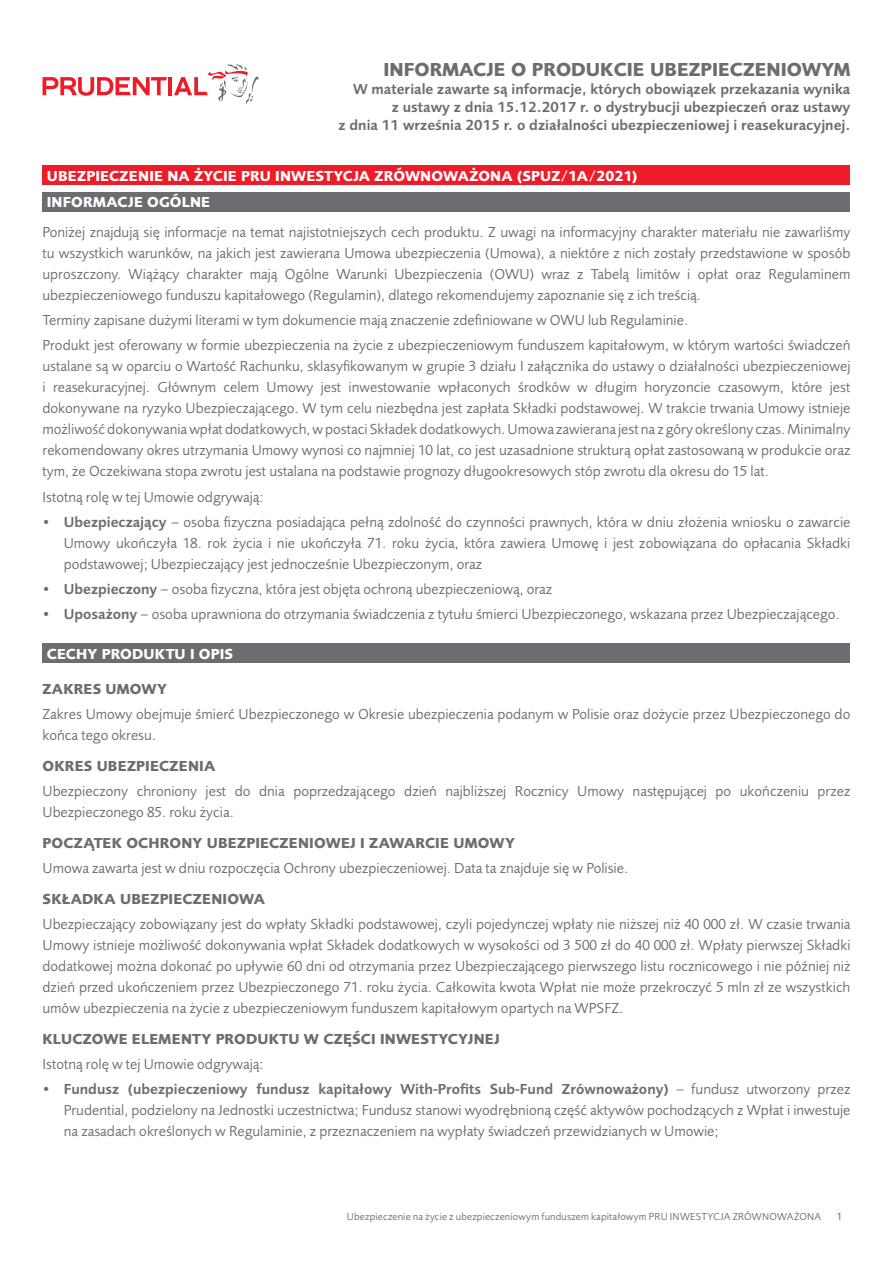
<style>
.page{position:relative;width:893px;height:1263px;background:#fff}
.page>*{position:absolute;margin:0;border:0;box-sizing:border-box;transform-origin:0 0}
.t1{font:700 19.5px "Pru Sans OT2";color:#6c6d70}
.Info_produkt_tekst{font:15px/21px "Pru Sans OT2";color:#6c6d70;text-align:justify}
.t2{font:600 15px/18px "Pru Sans OT2";color:#6c6d70;text-align:right}
.Info_produkt_podrozd{font:700 15px "Pru Sans OT2";letter-spacing:.01em;color:#6c6d70}
.Info_produkt_rozdzia{font:700 15px "Pru Sans OT2";letter-spacing:.01em;color:#fff}
.t3{font:10.5px "Pru Sans OT2";letter-spacing:.015em;color:#6c6d70}
.t4{font:10.5px "Pru Sans OT2";color:#ee1c28}
.s1{font-weight:600}
</style>
<div class="page">
<hr style="left:168px;top:77px;width:4px;height:18px;background:#ee1c28">
<svg style="left:174px;top:64px;width:85px;height:40px"></svg>
<svg style="left:43px;top:77px;width:124px;height:19px"></svg>
<div style="left:43px;top:166px;width:807px;height:19px;background:#ee1c28"></div>
<div style="left:43px;top:192px;width:807px;height:20px;background:#6c6d70"></div>
<div style="left:43px;top:644px;width:807px;height:19px;background:#6c6d70"></div>
<p class="t1" style="left:383px;top:58px;width:468px">INFORMACJE O PRODUKCIE UBEZPIECZENIOWYM</p>
<p class="t2" style="left:339px;top:80px;width:513px">W materiale zawarte są informacje, których obowiązek przekazania wynika<br>z ustawy z dnia 15.12.2017 r. o dystrybucji ubezpieczeń oraz ustawy<br>z dnia 11 września 2015 r. o działalności ubezpieczeniowej i reasekuracyjnej.</p>
<p class="Info_produkt_rozdzia" style="left:47px;top:167px;width:592px">UBEZPIECZENIE NA ŻYCIE PRU INWESTYCJA ZRÓWNOWAŻONA (SPUZ/1A/2021)</p>
<p class="Info_produkt_rozdzia" style="left:47px;top:193px;width:165px">INFORMACJE OGÓLNE</p>
<p class="Info_produkt_tekst" style="left:43px;top:221px;width:809px">Poniżej znajdują się informacje na temat najistotniejszych cech produktu. Z uwagi na informacyjny charakter materiału nie zawarliśmy tu wszystkich warunków, na jakich jest zawierana Umowa ubezpieczenia (Umowa), a niektóre z nich zostały przedstawione w sposób uproszczony. Wiążący charakter mają Ogólne Warunki Ubezpieczenia (OWU) wraz z Tabelą limitów i opłat oraz Regulaminem ubezpieczeniowego funduszu kapitałowego (Regulamin), dlatego rekomendujemy zapoznanie się z ich treścią.</p>
<p class="Info_produkt_tekst" style="left:43px;top:310px;width:644px">Terminy zapisane dużymi literami w tym dokumencie mają znaczenie zdefiniowane w OWU lub Regulaminie.</p>
<p class="Info_produkt_tekst" style="left:43px;top:335px;width:809px">Produkt jest oferowany w formie ubezpieczenia na życie z ubezpieczeniowym funduszem kapitałowym, w którym wartości świadczeń ustalane są w oparciu o Wartość Rachunku, sklasyfikowanym w grupie 3 działu I załącznika do ustawy o działalności ubezpieczeniowej i reasekuracyjnej. Głównym celem Umowy jest inwestowanie wpłaconych środków w długim horyzoncie czasowym, które jest dokonywane na ryzyko Ubezpieczającego. W tym celu niezbędna jest zapłata Składki podstawowej. W trakcie trwania Umowy istnieje możliwość dokonywania wpłat dodatkowych, w postaci Składek dodatkowych. Umowa zawierana jest na z góry określony czas. Minimalny rekomendowany okres utrzymania Umowy wynosi co najmniej 10 lat, co jest uzasadnione strukturą opłat zastosowaną w produkcie oraz tym, że Oczekiwana stopa zwrotu jest ustalana na podstawie prognozy długookresowych stóp zwrotu dla okresu do 15 lat.</p>
<p class="Info_produkt_tekst" style="left:43px;top:486px;width:223px">Istotną rolę w tej Umowie odgrywają:</p>
<p class="Info_produkt_tekst" style="left:64px;top:511px;width:788px;text-indent:-21px">• <span class="s1">Ubezpieczający</span> – osoba fizyczna posiadająca pełną zdolność do czynności prawnych, która w dniu złożenia wniosku o zawarcie Umowy ukończyła 18. rok życia i nie ukończyła 71. roku życia, która zawiera Umowę i jest zobowiązana do opłacania Składki podstawowej; Ubezpieczający jest jednocześnie Ubezpieczonym, oraz</p>
<p class="Info_produkt_tekst" style="left:43px;top:579px;width:511px">• <span class="s1">Ubezpieczony</span> – osoba fizyczna, która jest objęta ochroną ubezpieczeniową, oraz</p>
<p class="Info_produkt_tekst" style="left:43px;top:604px;width:796px">• <span class="s1">Uposażony</span> – osoba uprawniona do otrzymania świadczenia z tytułu śmierci Ubezpieczonego, wskazana przez Ubezpieczającego.</p>
<p class="Info_produkt_rozdzia" style="left:47px;top:645px;width:188px">CECHY PRODUKTU I OPIS</p>
<p class="Info_produkt_podrozd" style="left:43px;top:680px;width:126px">ZAKRES UMOWY</p>
<p class="Info_produkt_tekst" style="left:43px;top:703px;width:809px">Zakres Umowy obejmuje śmierć Ubezpieczonego w Okresie ubezpieczenia podanym w Polisie oraz dożycie przez Ubezpieczonego do końca tego okresu.</p>
<p class="Info_produkt_podrozd" style="left:43px;top:757px;width:174px">OKRES UBEZPIECZENIA</p>
<p class="Info_produkt_tekst" style="left:43px;top:780px;width:809px">Ubezpieczony chroniony jest do dnia poprzedzającego dzień najbliższej Rocznicy Umowy następującej po ukończeniu przez<br>Ubezpieczonego 85. roku życia.</p>
<p class="Info_produkt_podrozd" style="left:43px;top:834px;width:474px">POCZĄTEK OCHRONY UBEZPIECZENIOWEJ I ZAWARCIE UMOWY</p>
<p class="Info_produkt_tekst" style="left:43px;top:857px;width:584px">Umowa zawarta jest w dniu rozpoczęcia Ochrony ubezpieczeniowej. Data ta znajduje się w Polisie.</p>
<p class="Info_produkt_podrozd" style="left:43px;top:890px;width:224px">SKŁADKA UBEZPIECZENIOWA</p>
<p class="Info_produkt_tekst" style="left:43px;top:913px;width:809px">Ubezpieczający zobowiązany jest do wpłaty Składki podstawowej, czyli pojedynczej wpłaty nie niższej niż 40 000 zł. W czasie trwania Umowy istnieje możliwość dokonywania wpłat Składek dodatkowych w wysokości od 3 500 zł do 40 000 zł. Wpłaty pierwszej Składki dodatkowej można dokonać po upływie 60 dni od otrzymania przez Ubezpieczającego pierwszego listu rocznicowego i nie później niż dzień przed ukończeniem przez Ubezpieczonego 71. roku życia. Całkowita kwota Wpłat nie może przekroczyć 5 mln zł ze wszystkich umów ubezpieczenia na życie z ubezpieczeniowym funduszem kapitałowym opartych na WPSFZ.</p>
<p class="Info_produkt_podrozd" style="left:43px;top:1030px;width:459px">KLUCZOWE ELEMENTY PRODUKTU W CZĘŚCI INWESTYCYJNEJ</p>
<p class="Info_produkt_tekst" style="left:43px;top:1053px;width:223px">Istotną rolę w tej Umowie odgrywają:</p>
<p class="Info_produkt_tekst" style="left:64px;top:1079px;width:788px;text-indent:-21px">• <span class="s1">Fundusz (ubezpieczeniowy fundusz kapitałowy With-Profits Sub-Fund Zrównoważony)</span> – fundusz utworzony przez Prudential, podzielony na Jednostki uczestnictwa; Fundusz stanowi wyodrębnioną część aktywów pochodzących z Wpłat i inwestuje na zasadach określonych w Regulaminie, z przeznaczeniem na wypłaty świadczeń przewidzianych w Umowie;</p>
<p class="t3" style="left:347px;top:1211px;width:476px">Ubezpieczenie na życie z ubezpieczeniowym funduszem kapitałowym PRU INWESTYCJA ZRÓWNOWAŻONA</p>
<p class="t4" style="left:837px;top:1211px;width:7px">1</p>
</div>
